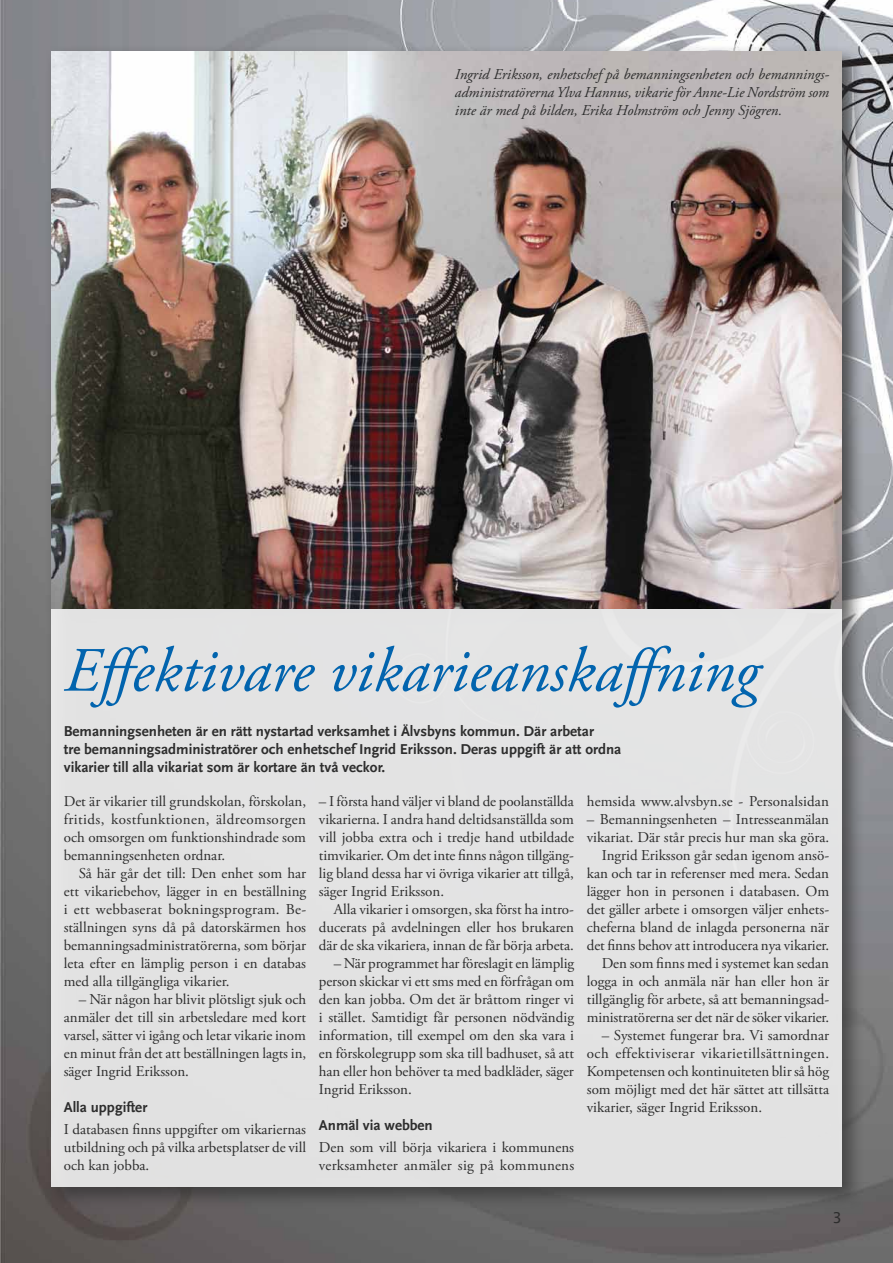
<style>
.page{position:relative;width:893px;height:1263px;background:#fff}
.page>*{position:absolute;margin:0;border:0;box-sizing:border-box;transform-origin:0 0}
.t1{font:italic 63px "Adobe Garamond Pro";color:#0264ae}
.t2{font:15px/18px "Adobe Garamond Pro";color:#2d2d2d;text-align:justify}
.t3{font:700 15px/18px "Scala Sans";color:#2d2d2d}
.t4{font:italic 15px/18px "Adobe Garamond Pro";color:#2d2d2d;text-align:justify}
.t5{font:15px "Lucida Sans";color:#2d2d2d}
</style>
<div class="page">
<img style="left:0;top:0;width:893px;height:1263px">
<div style="left:45px;top:45px;width:820px;height:1164px;background:#2d2d2d;opacity:.75"></div>
<div style="left:51px;top:601px;width:791px;height:585px;background:#e3e3e3"></div>
<img style="left:51px;top:51px;width:791px;height:557px">
<p class="t4" style="left:455px;top:66px;width:376px">Ingrid Eriksson, enhetschef på bemanningsenheten och bemannings&shy;administratörerna Ylva Hannus, vikarie för Anne-Lie Nordström som inte är med på bilden, Erika Holmström och Jenny Sjögren.</p>
<h1 class="t1" style="left:64px;top:633px;width:697px">Effektivare vikarieanskaffning</h1>
<p class="t3" style="left:64px;top:722px;width:559px">Bemanningsenheten är en rätt nystartad verksamhet i Älvsbyns kommun. Där arbetar<br>tre bemanningsadministratörer och enhetschef Ingrid Eriksson. Deras uppgift är att ordna vikarier till alla vikariat som är kortare än två veckor.</p>
<p class="t2" style="left:319px;top:792px;width:257px">– I första hand väljer vi bland de poolanställda vikarierna. I andra hand deltidsanställda som vill jobba extra och i tredje hand utbildade timvikarier. Om det inte finns någon tillgäng&shy;lig bland dessa har vi övriga vikarier att tillgå, säger Ingrid Eriksson.</p>
<p class="t2" style="left:319px;top:900px;width:257px;text-indent:15px">Alla vikarier i omsorgen, ska först ha intro&shy;ducerats på avdelningen eller hos brukaren där de ska vikariera, innan de får börja arbeta.</p>
<p class="t2" style="left:319px;top:954px;width:257px;text-indent:15px">– När programmet har föreslagit en lämplig person skickar vi ett sms med en förfrågan om den kan jobba. Om det är bråttom ringer vi i stället. Samtidigt får personen nödvändig information, till exempel om den ska vara i en förskolegrupp som ska till badhuset, så att han eller hon behöver ta med badkläder, säger Ingrid Eriksson.</p>
<p class="t3" style="left:319px;top:1116px;width:115px">Anmäl via webben</p>
<p class="t2" style="left:319px;top:1139px;width:257px">Den som vill börja vikariera i kommunens verksamheter anmäler sig på kommunens</p>
<p class="t2" style="left:64px;top:792px;width:244px">Det är vikarier till grundskolan, förskolan, fritids, kostfunktionen, äldreomsorgen och omsorgen om funktionshindrade som bemanningsenheten ordnar.</p>
<p class="t2" style="left:64px;top:864px;width:244px;text-indent:15px">Så här går det till: Den enhet som har ett vikariebehov, lägger in en beställning i ett webbaserat bokningsprogram. Be&shy;ställningen syns då på datorskärmen hos bemanningsadministratörerna, som börjar leta efter en lämplig person i en databas med alla tillgängliga vikarier.</p>
<p class="t2" style="left:64px;top:990px;width:244px;text-indent:15px">– När någon har blivit plötsligt sjuk och anmäler det till sin arbetsledare med kort varsel, sätter vi igång och letar vikarie inom en minut från det att beställningen lagts in, säger Ingrid Eriksson.</p>
<p class="t3" style="left:64px;top:1098px;width:85px">Alla uppgifter</p>
<p class="t2" style="left:64px;top:1121px;width:244px">I databasen finns uppgifter om vikariernas utbildning och på vilka arbetsplatser de vill och kan jobba.</p>
<p class="t2" style="left:587px;top:792px;width:244px">hemsida www.alvsbyn.se - Personalsidan</p>
<p class="t2" style="left:587px;top:810px;width:244px;text-align:right">– Bemanningsenheten – Intresseanmälan vikariat. Där står precis hur man ska göra.<br>Ingrid Eriksson går sedan igenom ansö&shy;kan och tar in referenser med mera. Sedan lägger hon in personen i databasen. Om det gäller arbete i omsorgen väljer enhets&shy;cheferna bland de inlagda personerna när det finns behov att introducera nya vikarier.<br>Den som finns med i systemet kan sedan logga in och anmäla när han eller hon är tillgänglig för arbete, så att bemanningsad&shy;ministratörerna ser det när de söker vikarier.</p>
<p class="t2" style="left:587px;top:1026px;width:244px;text-indent:15px">– Systemet fungerar bra. Vi samordnar och effektiviserar vikarietillsättningen.<br>Kompetensen och kontinuiteten blir så hög som möjligt med det här sättet att tillsätta vikarier, säger Ingrid Eriksson.</p>
<p class="t5" style="left:832px;top:1208px;width:11px">3</p>
</div>
